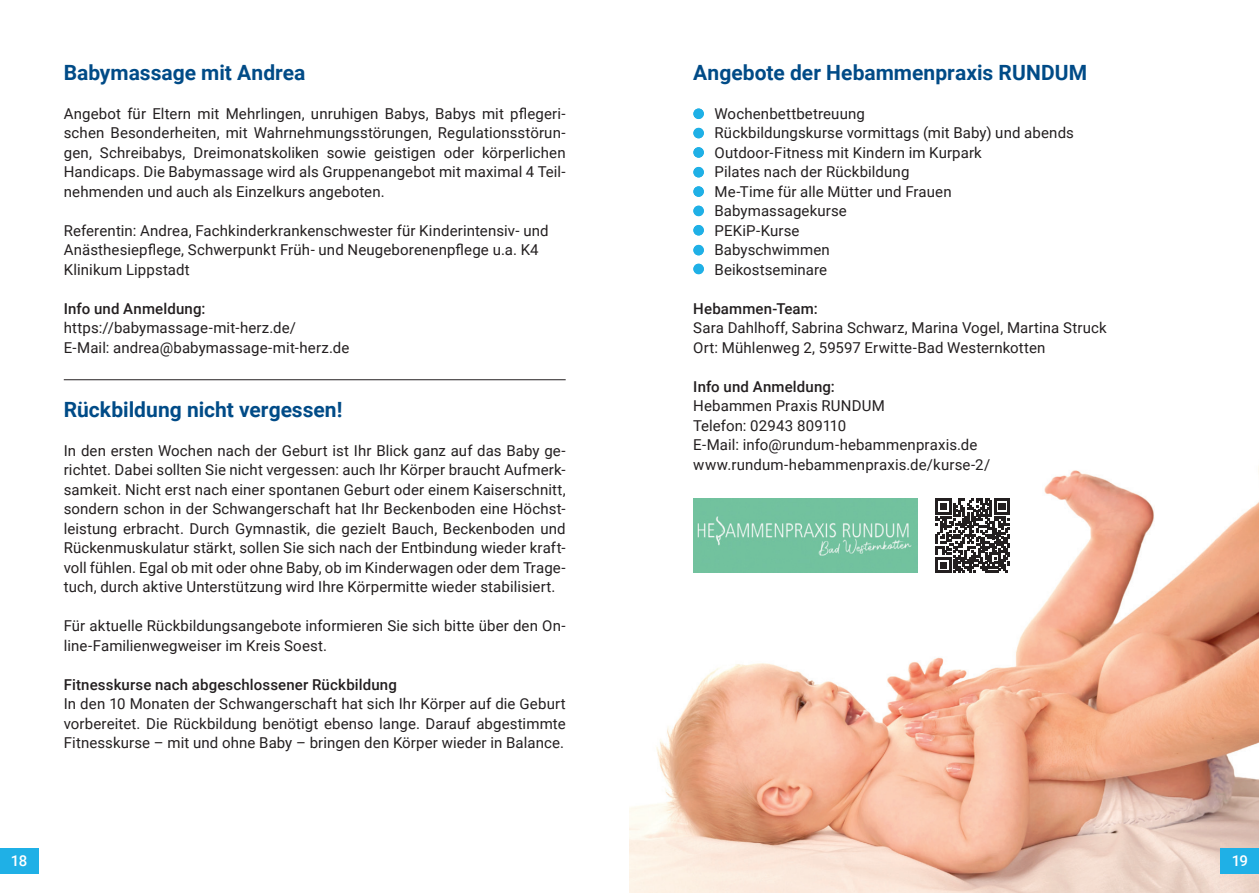
<style>
.page{position:relative;width:1259px;height:893px;background:#fff}
.page>*{position:absolute;margin:0;border:0;box-sizing:border-box;transform-origin:0 0}
.t1{font:700 21px "Roboto";color:#004b87}
.t2{font:15px/19.5px "Roboto";letter-spacing:.005em;color:#231f20}
.t3{font:500 15px "Roboto";letter-spacing:.01em;color:#231f20}
.t4{font:500 15px "Roboto";color:#fff}
</style>
<div class="page">
<img style="left:629px;top:466px;width:630px;height:427px">
<img style="left:693px;top:498px;width:224px;height:75px">
<svg style="left:935px;top:498px;width:75px;height:75px"></svg>
<hr style="left:64px;top:379px;width:502px;height:1px;background:#231f20">
<div style="left:693px;top:108px;width:11px;height:11px;background:#1fb0e6;border-radius:50%"></div>
<div style="left:693px;top:128px;width:11px;height:10px;background:#1fb0e6;border-radius:50%"></div>
<div style="left:693px;top:167px;width:11px;height:11px;background:#1fb0e6;border-radius:50%"></div>
<div style="left:693px;top:186px;width:11px;height:11px;background:#1fb0e6;border-radius:50%"></div>
<div style="left:693px;top:206px;width:11px;height:10px;background:#1fb0e6;border-radius:50%"></div>
<div style="left:693px;top:245px;width:11px;height:10px;background:#1fb0e6;border-radius:50%"></div>
<div style="left:693px;top:147px;width:11px;height:11px;background:#1fb0e6;border-radius:50%"></div>
<div style="left:693px;top:225px;width:11px;height:11px;background:#1fb0e6;border-radius:50%"></div>
<div style="left:693px;top:264px;width:11px;height:10px;background:#1fb0e6;border-radius:50%"></div>
<div style="left:0;top:848px;width:38px;height:26px;background:#1fb0e6"></div>
<div style="left:1220px;top:848px;width:39px;height:26px;background:#1fb0e6"></div>
<h1 class="t1" style="left:64px;top:57px;width:243px">Babymassage mit Andrea</h1>
<p class="t2" style="left:64px;top:103px;width:503px;text-align:justify">Angebot für Eltern mit Mehrlingen, unruhigen Babys, Babys mit pflegeri&shy;schen Besonderheiten, mit Wahrnehmungsstörungen, Regulationsstörun&shy;gen, Schreibabys, Dreimonatskoliken sowie geistigen oder körperlichen Handicaps. Die Babymassage wird als Gruppenangebot mit maximal 4 Teil&shy;nehmenden und auch als Einzelkurs angeboten.</p>
<p class="t2" style="left:64px;top:220px;width:486px">Referentin: Andrea, Fachkinderkrankenschwester für Kinderintensiv- und<br>Anästhesiepflege, Schwerpunkt Früh- und Neugeborenenpflege u.a. K4<br>Klinikum Lippstadt</p>
<p class="t3" style="left:64px;top:298px;width:143px">Info und Anmeldung:</p>
<p class="t2" style="left:64px;top:317px;width:287px">https://babymassage-mit-herz.de/<br>E-Mail: andrea@babymassage-mit-herz.de</p>
<h1 class="t1" style="left:64px;top:395px;width:280px">Rückbildung nicht vergessen!</h1>
<p class="t2" style="left:64px;top:440px;width:503px;text-align:justify">In den ersten Wochen nach der Geburt ist Ihr Blick ganz auf das Baby ge&shy;richtet. Dabei sollten Sie nicht vergessen: auch Ihr Körper braucht Aufmerk&shy;samkeit. Nicht erst nach einer spontanen Geburt oder einem Kaiserschnitt, sondern schon in der Schwangerschaft hat Ihr Beckenboden eine Höchst&shy;leistung erbracht. Durch Gymnastik, die gezielt Bauch, Beckenboden und Rückenmuskulatur stärkt, sollen Sie sich nach der Entbindung wieder kraft&shy;voll fühlen. Egal ob mit oder ohne Baby, ob im Kinderwagen oder dem Trage&shy;tuch, durch aktive Unterstützung wird Ihre Körpermitte wieder stabilisiert.</p>
<p class="t2" style="left:64px;top:616px;width:503px">Für aktuelle Rückbildungsangebote informieren Sie sich bitte über den On&shy;line-Familienwegweiser im Kreis Soest.</p>
<p class="t3" style="left:64px;top:674px;width:334px">Fitnesskurse nach abgeschlossener Rückbildung</p>
<p class="t2" style="left:64px;top:694px;width:503px;text-align:justify">In den 10 Monaten der Schwangerschaft hat sich Ihr Körper auf die Geburt vorbereitet. Die Rückbildung benötigt ebenso lange. Darauf abgestimmte Fitnesskurse – mit und ohne Baby – bringen den Körper wieder in Balance.</p>
<h1 class="t1" style="left:693px;top:57px;width:395px">Angebote der Hebammenpraxis RUNDUM</h1>
<p class="t2" style="left:714px;top:103px;width:361px">Wochenbettbetreuung<br>Rückbildungskurse vormittags (mit Baby) und abends<br>Outdoor-Fitness mit Kindern im Kurpark<br>Pilates nach der Rückbildung<br>Me-Time für alle Mütter und Frauen<br>Babymassagekurse<br>PEKiP-Kurse<br>Babyschwimmen<br>Beikostseminare</p>
<p class="t3" style="left:693px;top:298px;width:126px">Hebammen-Team:</p>
<p class="t2" style="left:693px;top:317px;width:415px">Sara Dahlhoff, Sabrina Schwarz, Marina Vogel, Martina Struck<br>Ort: Mühlenweg 2, 59597 Erwitte-Bad Westernkotten</p>
<p class="t3" style="left:693px;top:376px;width:143px">Info und Anmeldung:</p>
<p class="t2" style="left:693px;top:395px;width:298px">Hebammen Praxis RUNDUM<br>Telefon: 02943 809110<br>E-Mail: info@rundum-hebammenpraxis.de www.rundum-hebammenpraxis.de/kurse-2/</p>
<p class="t4" style="left:11px;top:850px;width:18px">18</p>
<p class="t4" style="left:1231px;top:850px;width:18px">19</p>
</div>
